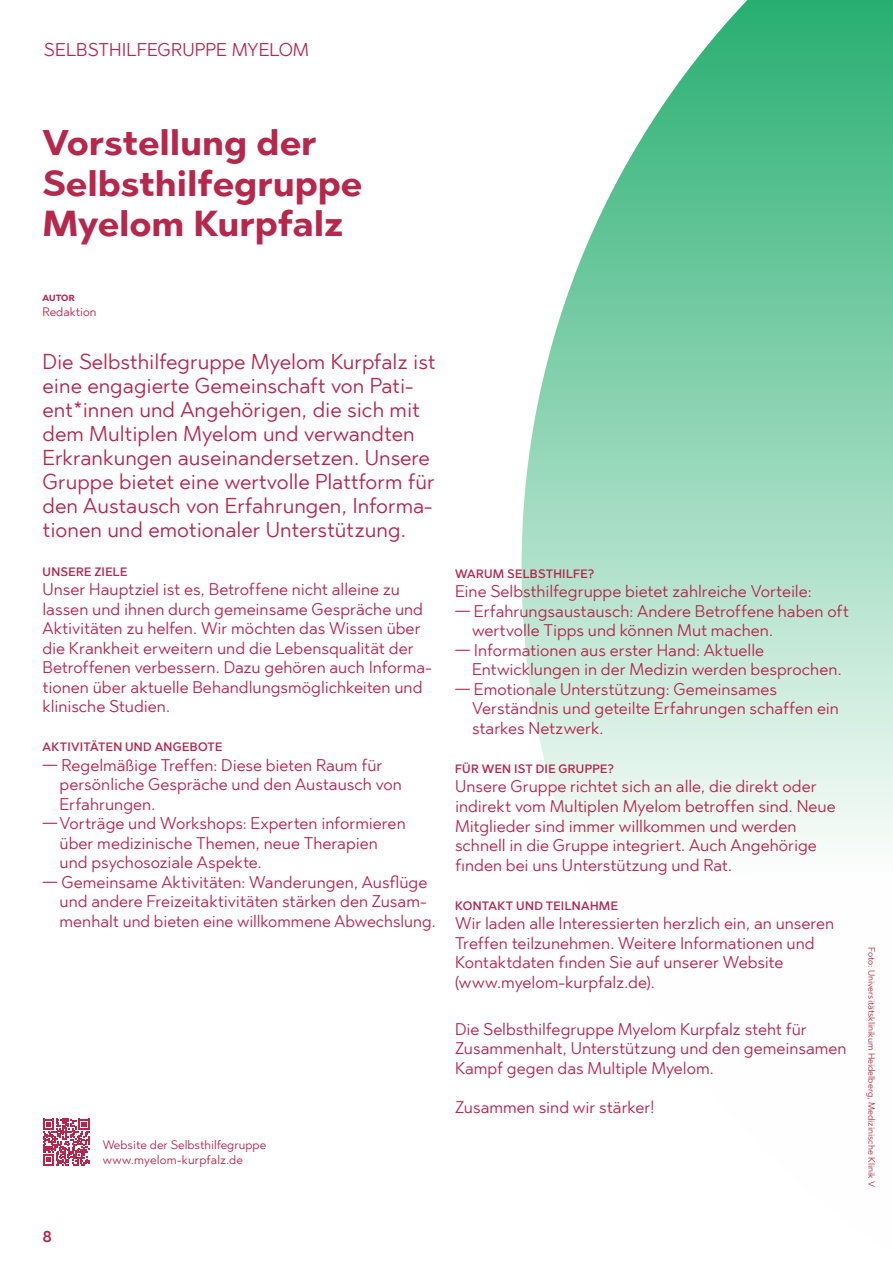
<style>
.page{position:relative;width:893px;height:1263px;background:#fff}
.page>*{position:absolute;margin:0;border:0;box-sizing:border-box;transform-origin:0 0}
.t1{font:700 36px/40.5px "Abrade";letter-spacing:-.005em;color:#b6274b}
.t2{font:21px/24px "Abrade";color:#b6274b}
.t3{font:18px "Abrade";letter-spacing:.01em;color:#b6274b}
.t4{font:500 18px "Abrade";color:#b6274b}
.t5{font:16.5px/19.5px "Abrade";color:#b6274b}
.t6{font:500 12px "Abrade";letter-spacing:.03em;color:#b6274b}
.t7{font:12px/14.2px "Abrade";color:#b6274b}
.t8{font:9px "Abrade";color:#b6274b}
.t9{font:700 9px "Abrade";color:#b6274b}
</style>
<div class="page">
<svg style="left:43px;top:1119px;width:47px;height:46px"></svg>
<svg style="left:521px;top:0;width:372px;height:843px"></svg>
<p class="t3" style="left:44px;top:38px;width:266px">SELBSTHILFEGRUPPE MYELOM</p>
<h1 class="t1" style="left:43px;top:122px;width:321px">Vorstellung der<br>Selbsthilfegruppe<br>Myelom Kurpfalz</h1>
<p class="t9" style="left:43px;top:292px;width:34px">AUTOR</p>
<p class="t7" style="left:43px;top:304px;width:56px">Redaktion</p>
<p class="t2" style="left:43px;top:349px;width:395px">Die Selbsthilfegruppe Myelom Kurpfalz ist eine engagierte Gemeinschaft von Pati&shy;ent*innen und Angehörigen, die sich mit dem Multiplen Myelom und verwandten Erkrankungen auseinandersetzen. Unsere Gruppe bietet eine wertvolle Plattform für den Austausch von Erfahrungen, Informa&shy;tionen und emotionaler Unterstützung.</p>
<p class="t6" style="left:43px;top:563px;width:86px">UNSERE ZIELE</p>
<p class="t5" style="left:43px;top:579px;width:391px">Unser Hauptziel ist es, Betroffene nicht alleine zu lassen und ihnen durch gemeinsame Gespräche und Aktivitäten zu helfen. Wir möchten das Wissen über die Krankheit erweitern und die Lebensqualität der Betroffenen verbessern. Dazu gehören auch Informa&shy;tionen über aktuelle Behandlungsmöglichkeiten und klinische Studien.</p>
<p class="t6" style="left:43px;top:739px;width:181px">AKTIVITÄTEN UND ANGEBOTE</p>
<p class="t5" style="left:43px;top:755px;width:341px">— Regelmäßige Treffen: Diese bieten Raum für</p>
<p class="t5" style="left:60px;top:774px;width:344px">persönliche Gespräche und den Austausch von</p>
<p class="t5" style="left:60px;top:794px;width:98px">Erfahrungen.</p>
<p class="t5" style="left:43px;top:813px;width:365px">—Vorträge und Workshops: Experten informieren</p>
<p class="t5" style="left:60px;top:833px;width:320px">über medizinische Themen, neue Therapien</p>
<p class="t5" style="left:60px;top:852px;width:204px">und psychosoziale Aspekte.</p>
<p class="t5" style="left:60px;top:872px;width:378px;text-indent:-17px">— Gemeinsame Aktivitäten: Wanderungen, Ausflüge und andere Freizeitaktivitäten stärken den Zusam&shy;menhalt und bieten eine willkommene Abwechslung.</p>
<p class="t4" style="left:43px;top:1224px;width:11px">8</p>
<p class="t7" style="left:103px;top:1138px;width:165px">Website der Selbsthilfegruppe www.myelom-kurpfalz.de</p>
<p class="t6" style="left:455px;top:566px;width:141px">WARUM SELBSTHILFE?</p>
<p class="t5" style="left:455px;top:582px;width:358px">Eine Selbsthilfegruppe bietet zahlreiche Vorteile:</p>
<p class="t5" style="left:472px;top:601px;width:378px;text-indent:-17px">— Erfahrungsaustausch: Andere Betroffene haben oft wertvolle Tipps und können Mut machen.</p>
<p class="t5" style="left:472px;top:640px;width:371px;text-indent:-17px">— Informationen aus erster Hand: Aktuelle<br>Entwicklungen in der Medizin werden besprochen.</p>
<p class="t5" style="left:472px;top:679px;width:368px;text-indent:-17px">— Emotionale Unterstützung: Gemeinsames<br>Verständnis und geteilte Erfahrungen schaffen ein starkes Netzwerk.</p>
<p class="t6" style="left:455px;top:761px;width:160px">FÜR WEN IST DIE GRUPPE?</p>
<p class="t5" style="left:455px;top:777px;width:382px">Unsere Gruppe richtet sich an alle, die direkt oder indirekt vom Multiplen Myelom betroffen sind. Neue Mitglieder sind immer willkommen und werden schnell in die Gruppe integriert. Auch Angehörige finden bei uns Unterstützung und Rat.</p>
<p class="t6" style="left:455px;top:897px;width:164px">KONTAKT UND TEILNAHME</p>
<p class="t5" style="left:455px;top:913px;width:381px">Wir laden alle Interessierten herzlich ein, an unseren Treffen teilzunehmen. Weitere Informationen und Kontaktdaten finden Sie auf unserer Website (www.myelom-kurpfalz.de).</p>
<p class="t5" style="left:455px;top:1019px;width:393px">Die Selbsthilfegruppe Myelom Kurpfalz steht für<br>Zusammenhalt, Unterstützung und den gemeinsamen<br>Kampf gegen das Multiple Myelom.</p>
<p class="t5" style="left:455px;top:1097px;width:201px">Zusammen sind wir stärker!</p>
<p class="t8" style="left:878px;top:947px;width:241px;rotate:90deg">Foto: Universitätsklinikum Heidelberg, Medizinische Klinik V</p>
</div>
